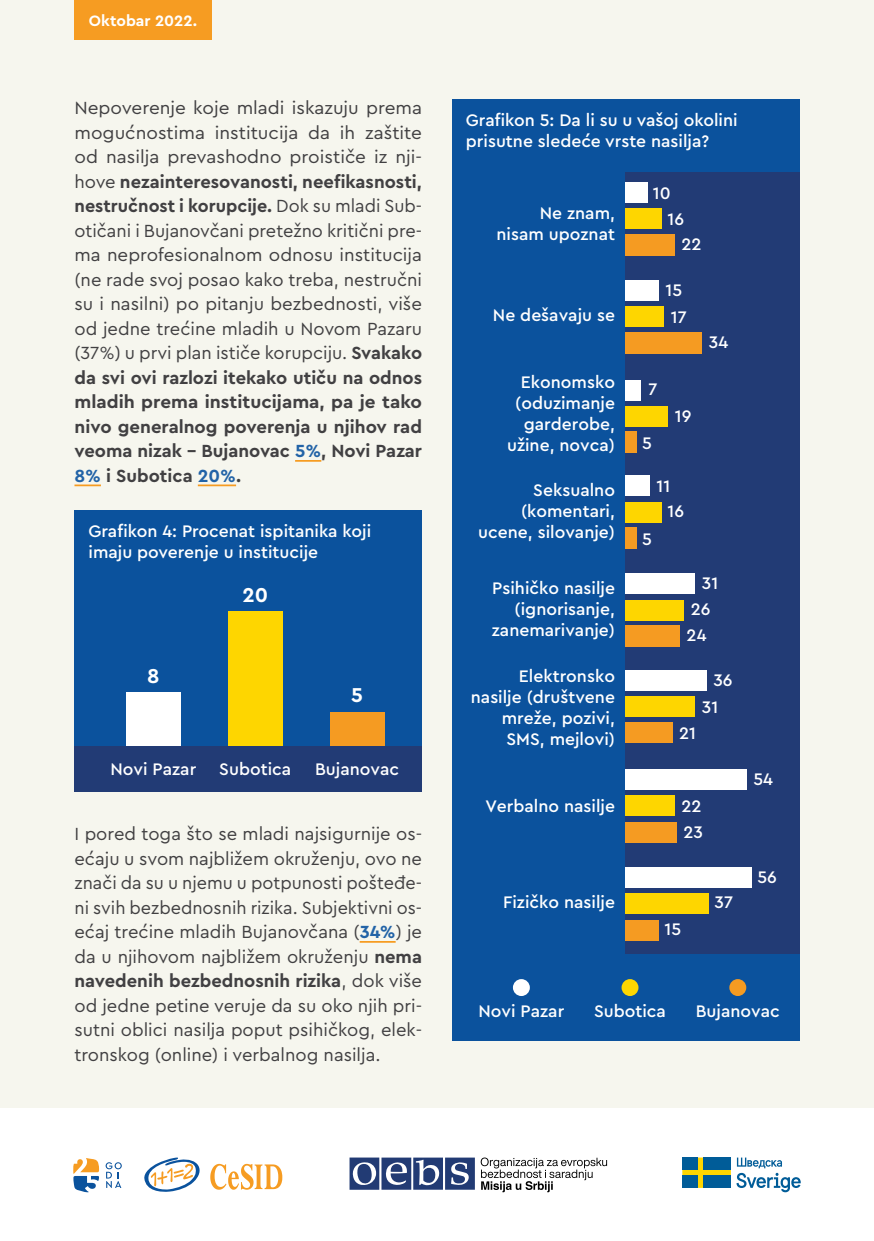
<style>
.page{position:relative;width:874px;height:1241px;background:#fff}
.page>*{position:absolute;margin:0;border:0;box-sizing:border-box;transform-origin:0 0}
.t1{font:700 21px "Cera Pro";color:#fff}
.t2{font:18.38px/24.5px "Cera Pro";color:#414042;text-align:justify}
.t3{font:500 17.5px/21px "Cera Pro";color:#fff}
.t4{font:700 15.75px "Cera Pro";color:#fff}
.s1{font-weight:700}
.s2{font-weight:700;color:#2263a7}
</style>
<div class="page">
<div style="left:0;top:0;width:873px;height:1240px;background:#f6f6ee"></div>
<div style="left:0;top:1108px;width:873px;height:132px;background:#fff"></div>
<svg style="left:480px;top:1157px;width:126px;height:34px"></svg>
<svg style="left:349px;top:1157px;width:125px;height:32px"></svg>
<svg style="left:144px;top:1157px;width:138px;height:35px"></svg>
<svg style="left:105px;top:1162px;width:17px;height:25px"></svg>
<svg style="left:73px;top:1158px;width:26px;height:34px"></svg>
<svg style="left:736px;top:1157px;width:64px;height:34px"></svg>
<svg style="left:682px;top:1157px;width:48px;height:30px"></svg>
<div style="left:682px;top:1157px;width:15px;height:12px;background:#005c98"></div>
<div style="left:703px;top:1157px;width:27px;height:12px;background:#005c98"></div>
<div style="left:682px;top:1175px;width:15px;height:12px;background:#005c98"></div>
<div style="left:703px;top:1175px;width:27px;height:12px;background:#005c98"></div>
<div style="left:74px;top:0;width:137px;height:40px;background:#f69c22"></div>
<svg style="left:295px;top:460px;width:26px;height:1px"></svg>
<hr style="left:74px;top:484px;width:27px;height:2px;background:#f69c22">
<hr style="left:198px;top:484px;width:38px;height:2px;background:#f69c22">
<hr style="left:359px;top:940px;width:36px;height:2px;background:#f69c22">
<div style="left:74px;top:510px;width:348px;height:281px;background:#0b529d"></div>
<div style="left:74px;top:745px;width:348px;height:46px;background:#223b75"></div>
<div style="left:228px;top:611px;width:54px;height:134px;background:#fed600"></div>
<div style="left:330px;top:712px;width:54px;height:33px;background:#f59b22"></div>
<div style="left:126px;top:692px;width:54px;height:53px;background:#fff"></div>
<div style="left:451px;top:99px;width:348px;height:941px;background:#0b529d"></div>
<div style="left:625px;top:172px;width:174px;height:781px;background:#223b75"></div>
<div style="left:625px;top:182px;width:22px;height:21px;background:#fff"></div>
<div style="left:625px;top:208px;width:36px;height:21px;background:#fed600"></div>
<div style="left:625px;top:234px;width:49px;height:21px;background:#f59b22"></div>
<div style="left:625px;top:279px;width:33px;height:21px;background:#fff"></div>
<div style="left:625px;top:306px;width:38px;height:21px;background:#fed600"></div>
<div style="left:625px;top:332px;width:76px;height:21px;background:#f59b22"></div>
<div style="left:625px;top:769px;width:121px;height:21px;background:#fff"></div>
<div style="left:625px;top:795px;width:49px;height:21px;background:#fed600"></div>
<div style="left:625px;top:821px;width:52px;height:21px;background:#f59b22"></div>
<div style="left:625px;top:867px;width:126px;height:21px;background:#fff"></div>
<div style="left:625px;top:893px;width:83px;height:21px;background:#fed600"></div>
<div style="left:625px;top:919px;width:33px;height:21px;background:#f59b22"></div>
<div style="left:625px;top:379px;width:16px;height:21px;background:#fff"></div>
<div style="left:625px;top:405px;width:43px;height:21px;background:#fed600"></div>
<div style="left:625px;top:432px;width:11px;height:21px;background:#f59b22"></div>
<div style="left:625px;top:475px;width:25px;height:21px;background:#fff"></div>
<div style="left:625px;top:501px;width:36px;height:21px;background:#fed600"></div>
<div style="left:625px;top:527px;width:11px;height:21px;background:#f59b22"></div>
<div style="left:625px;top:573px;width:70px;height:21px;background:#fff"></div>
<div style="left:625px;top:599px;width:58px;height:21px;background:#fed600"></div>
<div style="left:625px;top:625px;width:54px;height:21px;background:#f59b22"></div>
<div style="left:625px;top:670px;width:81px;height:20px;background:#fff"></div>
<div style="left:625px;top:696px;width:70px;height:21px;background:#fed600"></div>
<div style="left:625px;top:722px;width:47px;height:21px;background:#f59b22"></div>
<div style="left:512px;top:978px;width:17px;height:17px;background:#fff;border-radius:50%"></div>
<div style="left:621px;top:978px;width:17px;height:17px;background:#fed600;border-radius:50%"></div>
<div style="left:729px;top:978px;width:17px;height:17px;background:#f59b22;border-radius:50%"></div>
<p class="t4" style="left:89px;top:10px;width:110px">Oktobar 2022.</p>
<p class="t2" style="left:74px;top:95px;width:349px">Nepoverenje koje mladi iskazuju prema mogućnostima institucija da ih zaštite od nasilja prevashodno proističe iz nji&shy;hove <span class="s1">nezainteresovanosti, neefikasnosti, nestručnost i korupcije.</span> Dok su mladi Sub&shy;otičani i Bujanovčani pretežno kritični pre&shy;ma neprofesionalnom odnosu institucija (ne rade svoj posao kako treba, nestručni su i nasilni) po pitanju bezbednosti, više od jedne trećine mladih u Novom Pazaru (37%) u prvi plan ističe korupciju. <span class="s1">Svakako da svi ovi razlozi itekako utiču na odnos mladih prema institucijama, pa je tako nivo generalnog poverenja u njihov rad veoma nizak – Bujanovac</span> <span class="s2">5%</span><span class="s1">, Novi Pazar </span><span class="s2">8%</span> <span class="s1">i Subotica</span> <span class="s2">20%</span><span class="s1">.</span></p>
<p class="t3" style="left:88px;top:520px;width:284px">Grafikon 4: Procenat ispitanika koji imaju poverenje u institucije</p>
<p class="t1" style="left:147px;top:662px;width:14px">8</p>
<p class="t1" style="left:242px;top:581px;width:27px">20</p>
<p class="t1" style="left:351px;top:680px;width:13px">5</p>
<p class="t3" style="left:110px;top:757px;width:87px">Novi Pazar</p>
<p class="t3" style="left:219px;top:757px;width:73px">Subotica</p>
<p class="t3" style="left:315px;top:757px;width:86px">Bujanovac</p>
<p class="t2" style="left:74px;top:821px;width:349px">I pored toga što se mladi najsigurnije os&shy;ećaju u svom najbližem okruženju, ovo ne znači da su u njemu u potpunosti pošteđe&shy;ni svih bezbednosnih rizika. Subjektivni os&shy;ećaj trećine mladih Bujanovčana (<span class="s2">34%</span>) je da u njihovom najbližem okruženju <span class="s1">nema navedenih bezbednosnih rizika</span>, dok više od jedne petine veruje da su oko njih pri&shy;sutni oblici nasilja poput psihičkog, elek&shy;tronskog (online) i verbalnog nasilja.</p>
<p class="t3" style="left:465px;top:109px;width:273px">Grafikon 5: Da li su u vašoj okolini prisutne sledeće vrste nasilja?</p>
<p class="t3" style="left:496px;top:201px;width:120px;text-align:right">Ne znam, nisam upoznat</p>
<p class="t3" style="left:492px;top:304px;width:123px">Ne dešavaju se</p>
<p class="t3" style="left:507px;top:371px;width:109px;text-align:right">Ekonomsko (oduzimanje garderobe, užine, novca)</p>
<p class="t3" style="left:478px;top:478px;width:138px;text-align:right">Seksualno (komentari, ucene, silovanje)</p>
<p class="t3" style="left:491px;top:576px;width:125px;text-align:right">Psihičko nasilje (ignorisanje, zanemarivanje)</p>
<p class="t3" style="left:470px;top:664px;width:146px;text-align:right">Elektronsko nasilje (društvene mreže, pozivi,<br>SMS, mejlovi)</p>
<p class="t3" style="left:485px;top:794px;width:131px">Verbalno nasilje</p>
<p class="t3" style="left:503px;top:891px;width:113px">Fizičko nasilje</p>
<p class="t3" style="left:652px;top:182px;width:19px">10</p>
<p class="t3" style="left:667px;top:208px;width:18px">16</p>
<p class="t3" style="left:681px;top:233px;width:22px">22</p>
<p class="t3" style="left:665px;top:275px;width:23px;line-height:27.1px;text-align:center">15<br>17</p>
<p class="t3" style="left:648px;top:377px;width:10px">7</p>
<p class="t3" style="left:642px;top:432px;width:11px">5</p>
<p class="t3" style="left:674px;top:405px;width:18px">19</p>
<p class="t3" style="left:667px;top:472px;width:18px;line-height:25.6px;text-indent:-11px">11<br>16</p>
<p class="t3" style="left:642px;top:527px;width:11px">5</p>
<p class="t3" style="left:708px;top:331px;width:21px">34</p>
<p class="t3" style="left:686px;top:569px;width:33px;line-height:25.9px;text-indent:15px">31<br>26<br>24</p>
<p class="t3" style="left:701px;top:666px;width:32px;line-height:26.4px;text-indent:11px">36<br>31</p>
<p class="t3" style="left:679px;top:722px;width:18px">21</p>
<p class="t3" style="left:681px;top:792px;width:23px;line-height:26.2px">22<br>23</p>
<p class="t3" style="left:664px;top:917px;width:18px">15</p>
<p class="t3" style="left:714px;top:891px;width:20px">37</p>
<p class="t3" style="left:753px;top:767px;width:21px">54</p>
<p class="t3" style="left:757px;top:865px;width:21px">56</p>
<p class="t3" style="left:478px;top:1000px;width:87px">Novi Pazar</p>
<p class="t3" style="left:593px;top:1000px;width:73px">Subotica</p>
<p class="t3" style="left:695px;top:1000px;width:86px">Bujanovac</p>
</div>
